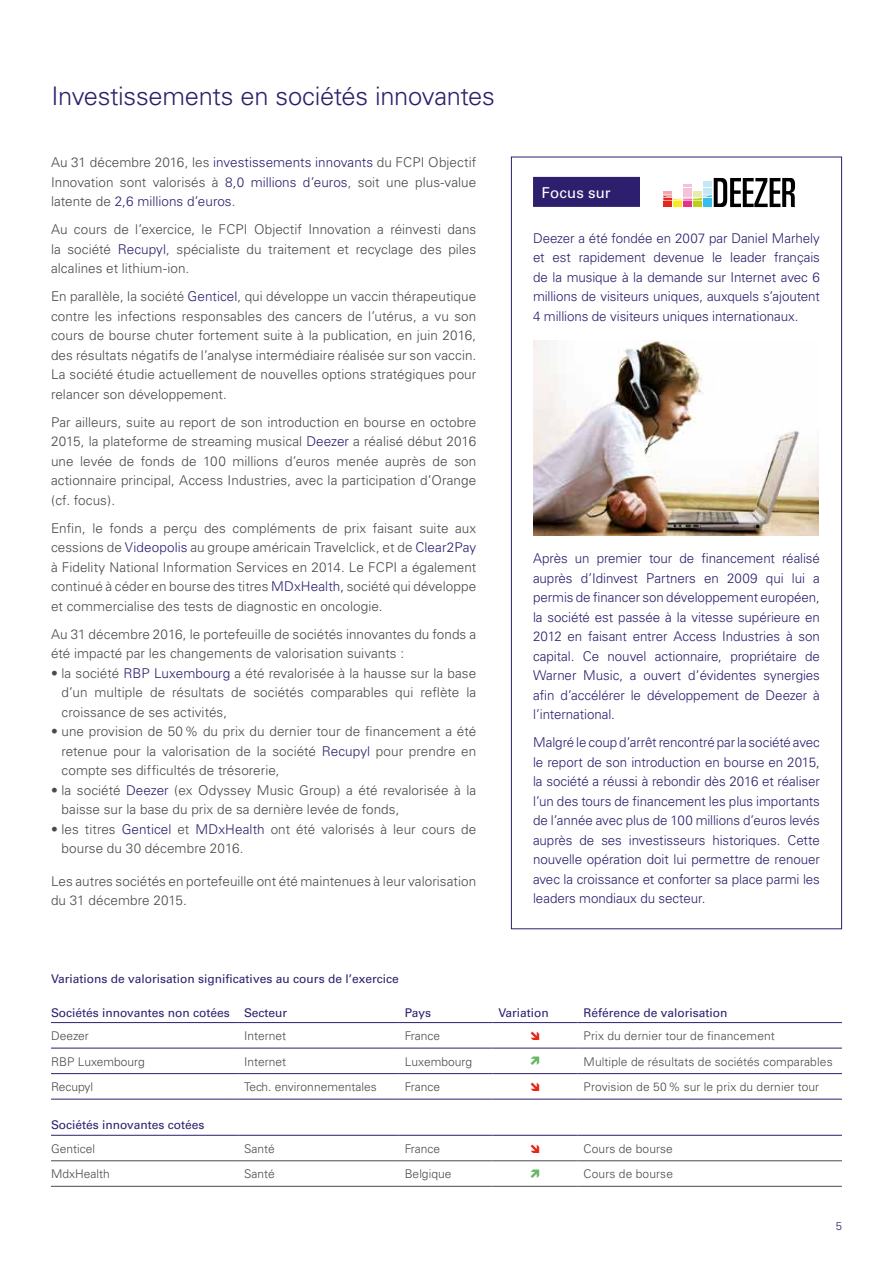
<style>
.page{position:relative;width:893px;height:1263px;background:#fff}
.page>*{position:absolute;margin:0;border:0;box-sizing:border-box;transform-origin:0 0}
.t1{font:300 25.5px "Univers";letter-spacing:-.01em;color:#2e1f6e}
.t2{font:15px "Univers";letter-spacing:.01em;color:#fff}
.t3{font:300 13.5px/19.5px "Univers";letter-spacing:.005em;color:#4a4a49;text-align:justify}
.t4{font:300 13.5px/19.5px "Univers";letter-spacing:-.005em;color:#2e1f6e;text-align:justify}
.t5{font:300 12px "Univers";color:#4a4a49}
.t6{font:12px "Univers";color:#2e1f6e}
.t7{font:300 11.25px "Univers";color:#2e1f6e}
.s1{color:#2e1f6e}
</style>
<div class="page">
<hr style="left:51px;top:1022px;width:187px;height:1px;background:#2e1f6e">
<hr style="left:238px;top:1022px;width:161px;height:1px;background:#2e1f6e">
<hr style="left:399px;top:1022px;width:93px;height:1px;background:#2e1f6e">
<hr style="left:492px;top:1022px;width:85px;height:1px;background:#2e1f6e">
<hr style="left:577px;top:1022px;width:265px;height:1px;background:#2e1f6e">
<hr style="left:51px;top:1048px;width:187px;height:1px;background:#2e1f6e">
<hr style="left:238px;top:1048px;width:161px;height:1px;background:#2e1f6e">
<hr style="left:399px;top:1048px;width:93px;height:1px;background:#2e1f6e">
<hr style="left:492px;top:1048px;width:85px;height:1px;background:#2e1f6e">
<hr style="left:577px;top:1048px;width:265px;height:1px;background:#2e1f6e">
<hr style="left:51px;top:1073px;width:187px;height:1px;background:#2e1f6e">
<hr style="left:238px;top:1073px;width:161px;height:1px;background:#2e1f6e">
<hr style="left:399px;top:1073px;width:93px;height:1px;background:#2e1f6e">
<hr style="left:492px;top:1073px;width:85px;height:1px;background:#2e1f6e">
<hr style="left:577px;top:1073px;width:265px;height:1px;background:#2e1f6e">
<hr style="left:51px;top:1099px;width:187px;height:1px;background:#2e1f6e">
<hr style="left:238px;top:1099px;width:161px;height:1px;background:#2e1f6e">
<hr style="left:399px;top:1099px;width:93px;height:1px;background:#2e1f6e">
<hr style="left:492px;top:1099px;width:85px;height:1px;background:#2e1f6e">
<hr style="left:577px;top:1099px;width:265px;height:1px;background:#2e1f6e">
<hr style="left:51px;top:1135px;width:187px;height:1px;background:#2e1f6e">
<hr style="left:238px;top:1135px;width:161px;height:1px;background:#2e1f6e">
<hr style="left:399px;top:1135px;width:93px;height:1px;background:#2e1f6e">
<hr style="left:492px;top:1135px;width:85px;height:1px;background:#2e1f6e">
<hr style="left:577px;top:1135px;width:265px;height:1px;background:#2e1f6e">
<hr style="left:51px;top:1160px;width:187px;height:1px;background:#4a4a49">
<hr style="left:238px;top:1160px;width:161px;height:1px;background:#4a4a49">
<hr style="left:399px;top:1160px;width:93px;height:1px;background:#4a4a49">
<hr style="left:492px;top:1160px;width:85px;height:1px;background:#4a4a49">
<hr style="left:577px;top:1160px;width:265px;height:1px;background:#4a4a49">
<hr style="left:51px;top:1186px;width:187px;height:1px;background:#4a4a49">
<hr style="left:238px;top:1186px;width:161px;height:1px;background:#4a4a49">
<hr style="left:399px;top:1186px;width:93px;height:1px;background:#4a4a49">
<hr style="left:492px;top:1186px;width:85px;height:1px;background:#4a4a49">
<hr style="left:577px;top:1186px;width:265px;height:1px;background:#4a4a49">
<div style="left:533px;top:177px;width:287px;height:30px;background:#2e1f6e"></div>
<img style="left:533px;top:340px;width:286px;height:196px">
<div style="left:641px;top:166px;width:184px;height:51px;background:#fff"></div>
<svg style="left:663px;top:178px;width:132px;height:29px"></svg>
<h1 class="t1" style="left:51px;top:81px;width:445px">Investissements en sociétés innovantes</h1>
<p class="t3" style="left:51px;top:153px;width:427px">Au 31 décembre 2016, les <span class="s1">investissements innovants</span> du FCPI Objectif Innovation sont valorisés à <span class="s1">8,0 millions d’euros</span>, soit une plus-value latente de <span class="s1">2,6 millions d’euros</span>.</p>
<p class="t3" style="left:51px;top:220px;width:427px">Au cours de l’exercice, le FCPI Objectif Innovation a réinvesti dans la société <span class="s1">Recupyl</span>, spécialiste du traitement et recyclage des piles alcalines et lithium-ion.</p>
<p class="t3" style="left:51px;top:287px;width:427px">En parallèle, la société <span class="s1">Genticel</span>, qui développe un vaccin thérapeutique contre les infections responsables des cancers de l’utérus, a vu son cours de bourse chuter fortement suite à la publication, en juin 2016, des résultats négatifs de l’analyse intermédiaire réalisée sur son vaccin.<br>La société étudie actuellement de nouvelles options stratégiques pour relancer son développement.</p>
<p class="t3" style="left:51px;top:412px;width:427px">Par ailleurs, suite au report de son introduction en bourse en octobre 2015, la plateforme de streaming musical <span class="s1">Deezer</span> a réalisé début 2016 une levée de fonds de 100 millions d’euros menée auprès de son actionnaire principal, Access Industries, avec la participation d’Orange (cf. focus).</p>
<p class="t3" style="left:51px;top:518px;width:427px">Enfin, le fonds a perçu des compléments de prix faisant suite aux cessions de <span class="s1">Videopolis</span> au groupe américain Travelclick, et de <span class="s1">Clear2Pay </span>à Fidelity National Information Services en 2014. Le FCPI a également continué à céder en bourse des titres <span class="s1">MDxHealth,</span> société qui développe et commercialise des tests de diagnostic en oncologie.</p>
<p class="t3" style="left:51px;top:624px;width:427px">Au 31 décembre 2016, le portefeuille de sociétés innovantes du fonds a été impacté par les changements de valorisation suivants :</p>
<p class="t3" style="left:62px;top:663px;width:416px;text-indent:-11px">• la société <span class="s1">RBP Luxembourg</span> a été revalorisée à la hausse sur la base d’un multiple de résultats de sociétés comparables qui reflète la croissance de ses activités,</p>
<p class="t3" style="left:62px;top:722px;width:416px;text-indent:-11px">• une provision de 50% du prix du dernier tour de financement a été retenue pour la valorisation de la société <span class="s1">Recupyl</span> pour prendre en compte ses difficultés de trésorerie,</p>
<p class="t3" style="left:62px;top:780px;width:416px;text-indent:-11px">• la société <span class="s1">Deezer</span> (ex Odyssey Music Group) a été revalorisée à la baisse sur la base du prix de sa dernière levée de fonds,</p>
<p class="t3" style="left:62px;top:819px;width:416px;text-indent:-11px">• les titres <span class="s1">Genticel</span> et <span class="s1">MDxHealth</span> ont été valorisés à leur cours de bourse du 30 décembre 2016.</p>
<p class="t3" style="left:51px;top:871px;width:427px">Les autres sociétés en portefeuille ont été maintenues à leur valorisation du 31 décembre 2015.</p>
<p class="t2" style="left:542px;top:184px;width:71px">Focus sur</p>
<p class="t4" style="left:533px;top:228px;width:288px">Deezer a été fondée en 2007 par Daniel Marhely et est rapidement devenue le leader français de la musique à la demande sur Internet avec 6 millions de visiteurs uniques, auxquels s’ajoutent 4 millions de visiteurs uniques internationaux.</p>
<p class="t4" style="left:533px;top:549px;width:288px">Après un premier tour de financement réalisé auprès d’Idinvest Partners en 2009 qui lui a permis de financer son développement européen, la société est passée à la vitesse supérieure en 2012 en faisant entrer Access Industries à son capital. Ce nouvel actionnaire, propriétaire de Warner Music, a ouvert d’évidentes synergies afin d’accélérer le développement de Deezer à l’international.</p>
<p class="t4" style="left:533px;top:733px;width:288px">Malgré le coup d’arrêt rencontré par la société avec le report de son introduction en bourse en 2015, la société a réussi à rebondir dès 2016 et réaliser l’un des tours de financement les plus importants de l’année avec plus de 100 millions d’euros levés auprès de ses investisseurs historiques. Cette nouvelle opération doit lui permettre de renouer avec la croissance et conforter sa place parmi les leaders mondiaux du secteur.</p>
<p class="t6" style="left:51px;top:971px;width:349px">Variations de valorisation significatives au cours de l’exercice</p>
<p class="t6" style="left:51px;top:1005px;width:238px">Sociétés innovantes non cotées Secteur</p>
<p class="t6" style="left:405px;top:1005px;width:28px">Pays</p>
<p class="t6" style="left:498px;top:1005px;width:52px">Variation</p>
<p class="t6" style="left:583px;top:1005px;width:146px">Référence de valorisation</p>
<p class="t5" style="left:51px;top:1028px;width:39px">Deezer</p>
<p class="t5" style="left:244px;top:1028px;width:44px">Internet</p>
<p class="t5" style="left:405px;top:1028px;width:37px">France</p>
<p class="t5" style="left:583px;top:1028px;width:193px">Prix du dernier tour de financement</p>
<p class="t5" style="left:51px;top:1054px;width:95px">RBP Luxembourg</p>
<p class="t5" style="left:244px;top:1054px;width:44px">Internet</p>
<p class="t5" style="left:405px;top:1054px;width:69px">Luxembourg</p>
<p class="t5" style="left:583px;top:1054px;width:251px">Multiple de résultats de sociétés comparables</p>
<p class="t5" style="left:51px;top:1080px;width:44px">Recupyl</p>
<p class="t5" style="left:244px;top:1080px;width:134px">Tech. environnementales</p>
<p class="t5" style="left:405px;top:1080px;width:37px">France</p>
<p class="t5" style="left:583px;top:1080px;width:237px">Provision de 50% sur le prix du dernier tour</p>
<p class="t6" style="left:51px;top:1118px;width:155px">Sociétés innovantes cotées</p>
<p class="t5" style="left:51px;top:1141px;width:46px">Genticel</p>
<p class="t5" style="left:244px;top:1141px;width:32px">Santé</p>
<p class="t5" style="left:405px;top:1141px;width:37px">France</p>
<p class="t5" style="left:583px;top:1141px;width:91px">Cours de bourse</p>
<p class="t5" style="left:51px;top:1167px;width:60px">MdxHealth</p>
<p class="t5" style="left:244px;top:1167px;width:32px">Santé</p>
<p class="t5" style="left:405px;top:1167px;width:48px">Belgique</p>
<p class="t5" style="left:583px;top:1167px;width:91px">Cours de bourse</p>
<p class="t7" style="left:836px;top:1219px;width:8px">5</p>
</div>
